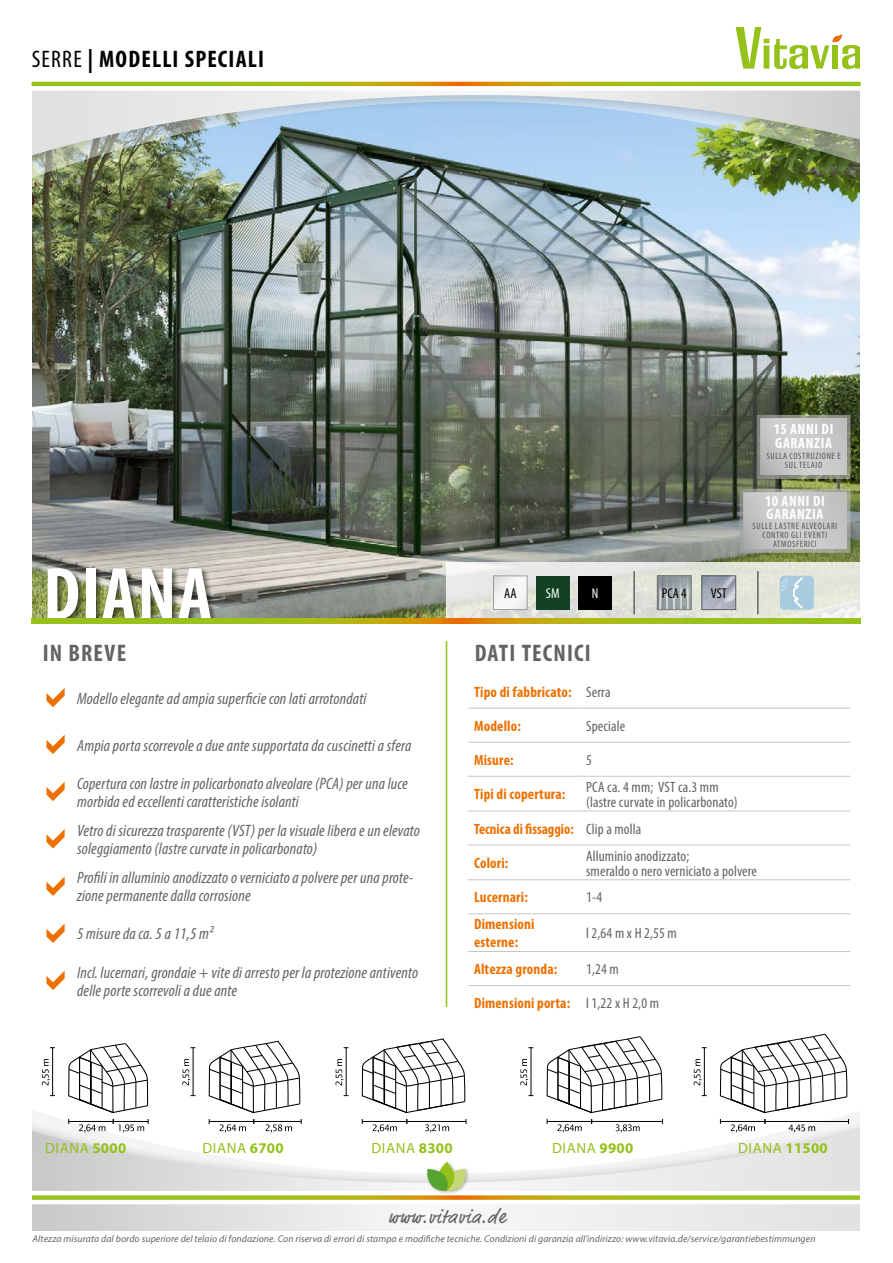
<style>
.page{position:relative;width:893px;height:1263px;background:#fff}
.page>*{position:absolute;margin:0;border:0;box-sizing:border-box;transform-origin:0 0}
.t1{font:700 condensed 75px "Myriad Pro";letter-spacing:.02em;color:#fff}
.t2{font:700 condensed 24px "Myriad Pro";letter-spacing:.05em;color:#000}
.t3{font:700 condensed 24px "Myriad Pro";letter-spacing:.05em;color:#636362}
.t4{font:19.5px "Market Pro";letter-spacing:.05em;color:#636362}
.t5{font:italic condensed 16.5px/18px "Myriad Pro";letter-spacing:.01em;color:#636362}
.t6{font:700 condensed 15px/18px "Myriad Pro";letter-spacing:.01em;color:#ee7100}
.t7{font:condensed 15px/15px "Myriad Pro";letter-spacing:.01em;color:#636362}
.t8{font:700 condensed 15px/13.5px "Myriad Pro";letter-spacing:.045em;color:#fff}
.t9{font:14.85px "Myriad Pro";letter-spacing:.04em;color:#94c11a}
.t10{font:condensed 14.25px "Myriad Pro";color:#000}
.t11{font:condensed 14.25px "Myriad Pro";color:#fff}
.t12{font:italic 9.75px "Myriad Pro";letter-spacing:.01em;color:#636362}
.t13{font:condensed 9.3px/9px "Myriad Pro";letter-spacing:.07em;color:#565655;text-align:center}
.s1{font-weight:400}
.s2{font-weight:400;color:#636362}
.s3{font-weight:700}
</style>
<div class="page">
<svg style="left:32px;top:1094px;width:828px;height:137px"></svg>
<svg style="left:32px;top:1206px;width:828px;height:24px"></svg>
<img style="left:32px;top:225px;width:828px;height:394px">
<svg style="left:446px;top:562px;width:415px;height:57px;background:#e1e3d7"></svg>
<div style="left:47px;top:567px;width:171px;height:60px;background:#000;opacity:.54"></div>
<img style="left:32px;top:193px;width:828px;height:32px">
<div style="left:14px;top:80px;width:879px;height:113px;background:#000;opacity:.15"></div>
<svg style="left:32px;top:27px;width:829px;height:129px"></svg>
<div style="left:0;top:0;width:32px;height:1263px;background:#fff"></div>
<div style="left:861px;top:0;width:32px;height:1263px;background:#fff"></div>
<svg style="left:495px;top:578px;width:30px;height:30px"></svg>
<div style="left:493px;top:576px;width:34px;height:34px;border:1px solid #9c9c9d"></div>
<div style="left:536px;top:576px;width:34px;height:33px;background:#124223"></div>
<img style="left:704px;top:578px;width:30px;height:30px">
<div style="left:702px;top:576px;width:34px;height:34px;border:1px solid #636362"></div>
<div style="left:578px;top:576px;width:34px;height:33px;background:#000"></div>
<hr style="left:193px;top:1048px;width:1px;height:47px;background:#000">
<svg style="left:182px;top:1059px;width:8px;height:26px"></svg>
<svg style="left:208px;top:1040px;width:94px;height:92px"></svg>
<hr style="left:52px;top:1048px;width:1px;height:47px;background:#000">
<svg style="left:42px;top:1059px;width:8px;height:26px"></svg>
<svg style="left:68px;top:1043px;width:81px;height:89px"></svg>
<hr style="left:346px;top:1048px;width:1px;height:47px;background:#000">
<svg style="left:335px;top:1059px;width:9px;height:26px"></svg>
<svg style="left:361px;top:1038px;width:106px;height:94px"></svg>
<hr style="left:531px;top:1048px;width:1px;height:47px;background:#000">
<svg style="left:520px;top:1059px;width:8px;height:26px"></svg>
<svg style="left:546px;top:1036px;width:117px;height:96px"></svg>
<hr style="left:704px;top:1048px;width:1px;height:47px;background:#000">
<svg style="left:694px;top:1059px;width:8px;height:26px"></svg>
<svg style="left:719px;top:1033px;width:130px;height:99px"></svg>
<hr style="left:446px;top:641px;width:1px;height:366px;background:#94c11a">
<div style="left:425px;top:1160px;width:45px;height:36px;background:#fff"></div>
<svg style="left:32px;top:1162px;width:828px;height:44px"></svg>
<svg style="left:31px;top:75px;width:830px;height:18px"></svg>
<div style="left:780px;top:576px;width:34px;height:34px;background:#a8cbdf;border-radius:4px"></div>
<svg style="left:781px;top:577px;width:22px;height:32px"></svg>
<hr style="left:757px;top:571px;width:2px;height:43px;background:#636362">
<hr style="left:633px;top:571px;width:2px;height:43px;background:#636362">
<svg style="left:755px;top:413px;width:97px;height:67px;background:#b1b4af"></svg>
<svg style="left:737px;top:487px;width:115px;height:67px;background:#b9bbb6"></svg>
<div style="left:28px;top:621px;width:834px;height:12px;background:#fff"></div>
<svg style="left:32px;top:619px;width:829px;height:4px;background:#aab515"></svg>
<img style="left:659px;top:578px;width:30px;height:30px">
<div style="left:657px;top:576px;width:34px;height:34px;border:1px solid #636362"></div>
<svg style="left:46px;top:688px;width:19px;height:19px"></svg>
<svg style="left:46px;top:735px;width:19px;height:19px"></svg>
<svg style="left:46px;top:782px;width:19px;height:19px"></svg>
<svg style="left:46px;top:829px;width:19px;height:19px"></svg>
<svg style="left:46px;top:876px;width:19px;height:20px"></svg>
<svg style="left:46px;top:923px;width:19px;height:20px"></svg>
<svg style="left:46px;top:971px;width:19px;height:19px"></svg>
<hr style="left:468px;top:708px;width:112px;height:1px;background:#c5c6c6">
<hr style="left:580px;top:708px;width:270px;height:1px;background:#c5c6c6">
<hr style="left:468px;top:742px;width:112px;height:1px;background:#c5c6c6">
<hr style="left:580px;top:742px;width:270px;height:1px;background:#c5c6c6">
<hr style="left:468px;top:776px;width:112px;height:1px;background:#c5c6c6">
<hr style="left:580px;top:776px;width:270px;height:1px;background:#c5c6c6">
<hr style="left:468px;top:811px;width:112px;height:1px;background:#c5c6c6">
<hr style="left:580px;top:811px;width:270px;height:1px;background:#c5c6c6">
<hr style="left:468px;top:845px;width:112px;height:1px;background:#c5c6c6">
<hr style="left:580px;top:845px;width:270px;height:1px;background:#c5c6c6">
<hr style="left:468px;top:879px;width:112px;height:1px;background:#c5c6c6">
<hr style="left:580px;top:879px;width:270px;height:1px;background:#c5c6c6">
<hr style="left:468px;top:913px;width:112px;height:1px;background:#c5c6c6">
<hr style="left:580px;top:913px;width:270px;height:1px;background:#c5c6c6">
<hr style="left:468px;top:951px;width:112px;height:1px;background:#c5c6c6">
<hr style="left:580px;top:951px;width:270px;height:1px;background:#c5c6c6">
<hr style="left:468px;top:985px;width:112px;height:1px;background:#c5c6c6">
<hr style="left:580px;top:985px;width:270px;height:1px;background:#c5c6c6">
<h2 class="t2" style="left:32px;top:44px;width:234px"><span class="s1">SERRE</span> | MODELLI SPECIALI</h2>
<h1 class="t1" style="left:43px;top:547px;width:170px">DIANA</h1>
<h2 class="t3" style="left:43px;top:638px;width:85px">IN BREVE</h2>
<p class="t5" style="left:77px;top:689px;width:291px">Modello elegante ad ampia superficie con lati arrotondati</p>
<p class="t5" style="left:77px;top:736px;width:336px">Ampia porta scorrevole a due ante supportata da cuscinetti a sfera</p>
<p class="t5" style="left:77px;top:774px;width:332px">Copertura con lastre in policarbonato alveolare (PCA) per una luce morbida ed eccellenti caratteristiche isolanti</p>
<p class="t5" style="left:77px;top:821px;width:344px">Vetro di sicurezza trasparente (VST) per la visuale libera e un elevato soleggiamento (lastre curvate in policarbonato)</p>
<p class="t5" style="left:77px;top:869px;width:338px">Profili in alluminio anodizzato o verniciato a polvere per una prote&shy;zione permanente dalla corrosione</p>
<p class="t5" style="left:77px;top:925px;width:138px">5 misure da ca. 5 a 11,5 m²</p>
<p class="t5" style="left:77px;top:963px;width:343px">Incl. lucernari, grondaie + vite di arresto per la protezione antivento delle porte scorrevoli a due ante</p>
<p class="t10" style="left:504px;top:585px;width:14px">AA</p>
<p class="t11" style="left:546px;top:585px;width:15px">SM</p>
<p class="t11" style="left:592px;top:585px;width:8px">N</p>
<p class="t10" style="left:662px;top:585px;width:27px">PCA 4</p>
<p class="t10" style="left:711px;top:585px;width:18px">VST</p>
<p class="t8" style="left:774px;top:422px;width:61px">15 ANNI DI<br>GARANZIA</p>
<p class="t13" style="left:766px;top:451px;width:76px">SULLA COSTRUZIONE E<br>SUL TELAIO</p>
<p class="t8" style="left:765px;top:494px;width:61px">10 ANNI DI<br>GARANZIA</p>
<p class="t13" style="left:752px;top:522px;width:86px">SULLE LASTRE ALVEOLARI<br>CONTRO GLI EVENTI<br>ATMOSFERICI</p>
<h2 class="t3" style="left:475px;top:638px;width:118px">DATI TECNICI</h2>
<p class="t6" style="left:474px;top:682px;width:138px">Tipo di fabbricato: <span class="s2">Serra</span></p>
<p class="t6" style="left:474px;top:716px;width:48px">Modello:</p>
<p class="t7" style="left:586px;top:718px;width:40px">Speciale</p>
<p class="t6" style="left:474px;top:750px;width:41px">Misure:</p>
<p class="t7" style="left:586px;top:752px;width:7px">5</p>
<p class="t6" style="left:474px;top:785px;width:93px">Tipi di copertura:</p>
<p class="t7" style="left:586px;top:779px;width:153px">PCA ca. 4 mm; VST ca.3 mm (lastre curvate in policarbonato)</p>
<p class="t6" style="left:474px;top:819px;width:169px">Tecnica di fissaggio: <span class="s2">Clip a molla</span></p>
<p class="t6" style="left:474px;top:854px;width:36px">Colori:</p>
<p class="t7" style="left:586px;top:848px;width:172px">Alluminio anodizzato;<br>smeraldo o nero verniciato a polvere</p>
<p class="t6" style="left:474px;top:888px;width:55px">Lucernari:</p>
<p class="t7" style="left:586px;top:890px;width:18px">1-4</p>
<p class="t6" style="left:474px;top:915px;width:62px">Dimensioni esterne:</p>
<p class="t7" style="left:586px;top:926px;width:92px">l 2,64 m x H 2,55 m</p>
<p class="t6" style="left:474px;top:960px;width:85px">Altezza gronda:</p>
<p class="t7" style="left:586px;top:961px;width:34px">1,24 m</p>
<p class="t6" style="left:474px;top:994px;width:186px">Dimensioni porta: <span class="s2">l 1,22 x H 2,0 m</span></p>
<p class="t9" style="left:45px;top:1138px;width:83px">DIANA <span class="s3">5000</span></p>
<p class="t9" style="left:202px;top:1138px;width:83px">DIANA <span class="s3">6700</span></p>
<p class="t9" style="left:371px;top:1138px;width:83px">DIANA <span class="s3">8300</span></p>
<p class="t9" style="left:552px;top:1138px;width:83px">DIANA <span class="s3">9900</span></p>
<p class="t9" style="left:738px;top:1138px;width:91px">DIANA <span class="s3">11500</span></p>
<p class="t4" style="left:388px;top:1203px;width:118px">www.vitavia.de</p>
<p class="t12" style="left:33px;top:1233px;width:784px">Altezza misurata dal bordo superiore del telaio di fondazione. Con riserva di errori di stampa e modifiche tecniche. Condizioni di garanzia all’indirizzo: www.vitavia.de/service/garantiebestimmungen</p>
</div>
